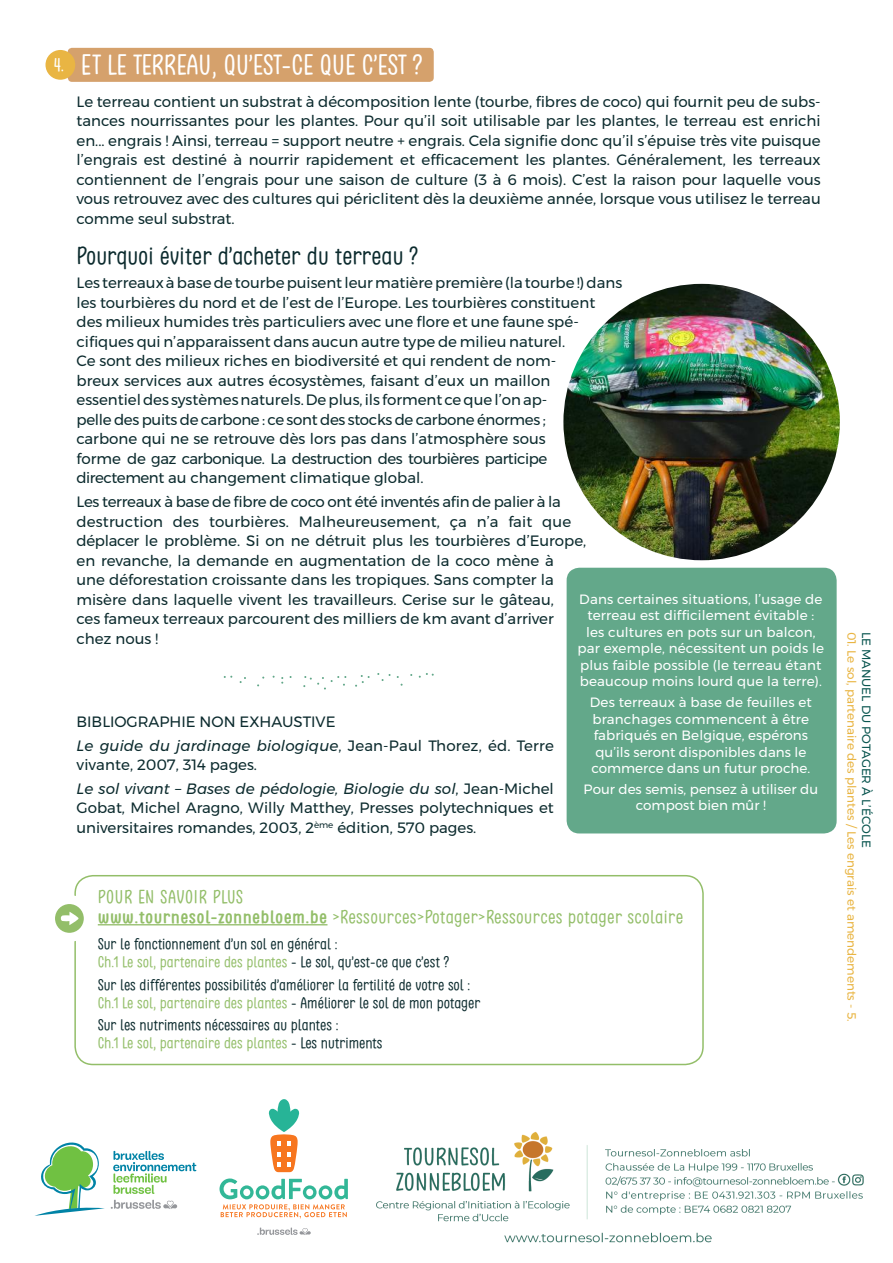
<style>
.page{position:relative;width:893px;height:1263px;background:#fff}
.page>*{position:absolute;margin:0;border:0;box-sizing:border-box;transform-origin:0 0}
.t1{font:27px "Clambake October Six";color:#fff}
.t2{font:24px "Clambake October Six";color:#0c2b2e}
.t3{font:18px/19.5px "Clambake October Six";letter-spacing:.02em;color:#93be69}
.t4{font:15px/19.5px "Montserrat";color:#0c2b2e}
.t5{font:15px/18px "Clambake October Six";color:#0c2b2e}
.t6{font:italic 15px/23.7px "Montserrat";color:#0c2b2e}
.t7{font:13.5px/16.5px "Montserrat";letter-spacing:.01em;color:#fff;text-align:center}
.t8{font:12px "Montserrat";color:#e9b543}
.t9{font:12px "Montserrat";color:#0a5650}
.s1{font-size:18px}
.s2{font-style:italic}
.s3{font-style:normal}
.s4{font-weight:700}
.s5{color:#93be69}
</style>
<div class="page">
<img style="left:376px;top:1131px;width:488px;height:112px">
<svg style="left:35px;top:1142px;width:162px;height:74px"></svg>
<svg style="left:269px;top:1099px;width:30px;height:73px"></svg>
<svg style="left:257px;top:1227px;width:54px;height:8px"></svg>
<svg style="left:219px;top:1178px;width:129px;height:40px"></svg>
<img style="left:563px;top:284px;width:277px;height:276px;border-radius:138px">
<div style="left:68px;top:48px;width:366px;height:34px;background:#d5a16c;border-radius:4px"></div>
<div style="left:45px;top:50px;width:30px;height:30px;background:#e9b543;border-radius:50%"></div>
<hr style="left:98px;top:924px;width:229px;height:1px;background:#93be69">
<div style="left:567px;top:568px;width:270px;height:265px;background:#63a88a;border-radius:13px"></div>
<div style="left:74px;top:875px;width:630px;height:190px;border:2px solid #93be69;border-radius:18px"></div>
<svg style="left:51px;top:899px;width:37px;height:38px"></svg>
<div style="left:46px;top:895px;width:47px;height:47px;border:9px solid #fff;border-radius:50%"></div>
<svg style="left:60px;top:912px;width:19px;height:13px"></svg>
<svg style="left:377px;top:673px;width:14px;height:8px"></svg>
<svg style="left:419px;top:673px;width:15px;height:5px"></svg>
<svg style="left:355px;top:675px;width:15px;height:12px"></svg>
<svg style="left:303px;top:676px;width:43px;height:13px"></svg>
<h1 class="t1" style="left:54px;top:50px;width:370px"><span class="s1">4.</span> ET LE TERREAU, QU’EST-CE QUE C’EST ?</h1>
<p class="t4" style="left:77px;top:91px;width:746px;text-align:justify">Le terreau contient un substrat à décomposition lente (tourbe, fibres de coco) qui fournit peu de subs&shy;tances nourrissantes pour les plantes. Pour qu’il soit utilisable par les plantes, le terreau est enrichi en... engrais ! Ainsi, terreau = support neutre + engrais. Cela signifie donc qu’il s’épuise très vite puisque l’engrais est destiné à nourrir rapidement et efficacement les plantes. Généralement, les terreaux contiennent de l’engrais pour une saison de culture (3 à 6 mois). C’est la raison pour laquelle vous vous retrouvez avec des cultures qui périclitent dès la deuxième année, lorsque vous utilisez le terreau comme seul substrat.</p>
<h2 class="t2" style="left:77px;top:242px;width:343px">Pourquoi éviter d’acheter du terreau ?</h2>
<p class="t4" style="left:77px;top:273px;width:547px">Les terreaux à base de tourbe puisent leur matière première (la tourbe !) dans les tourbières du nord et de l’est de l’Europe. Les tourbières constituent des milieux humides très particuliers avec une flore et une faune spé&shy;cifiques qui n’apparaissent dans aucun autre type de milieu naturel.<br>Ce sont des milieux riches en biodiversité et qui rendent de nom-<br>breux services aux autres écosystèmes, faisant d’eux un maillon<br>essentiel des systèmes naturels. De plus, ils forment ce que l’on ap-<br>pelle des puits de carbone : ce sont des stocks de carbone énormes ;<br>carbone qui ne se retrouve dès lors pas dans l’atmosphère sous<br>forme de gaz carbonique. La destruction des tourbières participe directement au changement climatique global.</p>
<p class="t4" style="left:77px;top:492px;width:511px">Les terreaux à base de fibre de coco ont été inventés afin de palier à la destruction des tourbières. Malheureusement, ça n’a fait que déplacer le problème. Si on ne détruit plus les tourbières d’Europe, en revanche, la demande en augmentation de la coco mène à<br>une déforestation croissante dans les tropiques. Sans compter la misère dans laquelle vivent les travailleurs. Cerise sur le gâteau,<br>ces fameux terreaux parcourent des milliers de km avant d’arriver chez nous !</p>
<p class="t7" style="left:578px;top:591px;width:248px">Dans certaines situations, l’usage de terreau est difficilement évitable : les cultures en pots sur un balcon, par exemple, nécessitent un poids le plus faible possible (le terreau étant beaucoup moins lourd que la terre).</p>
<p class="t7" style="left:590px;top:694px;width:223px;text-align:left">Des terreaux à base de feuilles et branchages commencent à être fabriqués en Belgique, espérons qu’ils seront disponibles dans le commerce dans un futur proche.</p>
<p class="t7" style="left:584px;top:781px;width:236px">Pour des semis, pensez à utiliser du compost bien mûr !</p>
<p class="t4" style="left:77px;top:709px;width:479px;line-height:23.7px">BIBLIOGRAPHIE NON EXHAUSTIVE<br><span class="s2">Le guide du jardinage biologique</span>, Jean-Paul Thorez, éd. Terre</p>
<p class="t6" style="left:77px;top:753px;width:479px"><span class="s3">vivante, 2007, 314 pages.<br></span>Le sol vivant – Bases de pédologie, Biologie du sol<span class="s3">, Jean-Michel</span></p>
<p class="t4" style="left:77px;top:798px;width:479px">Gobat, Michel Aragno, Willy Matthey, Presses polytechniques et universitaires romandes, 2003, 2<sup>ème</sup> édition, 570 pages.</p>
<p class="t3" style="left:98px;top:887px;width:587px">POUR EN SAVOIR PLUS<br><span class="s4">www.tournesol-zonnebloem.be</span> &gt;Ressources&gt;Potager&gt;Ressources potager scolaire</p>
<p class="t5" style="left:98px;top:935px;width:353px">Sur le fonctionnement d’un sol en général :<br><span class="s5">Ch.1 Le sol, partenaire des plantes</span> - Le sol, qu’est-ce que c’est ?</p>
<p class="t5" style="left:98px;top:975px;width:384px">Sur les différentes possibilités d’améliorer la fertilité de votre sol :<br><span class="s5">Ch.1 Le sol, partenaire des plantes</span> - Améliorer le sol de mon potager</p>
<p class="t5" style="left:98px;top:1016px;width:286px">Sur les nutriments nécessaires au plantes :<br><span class="s5">Ch.1 Le sol, partenaire des plantes</span> - Les nutriments</p>
<p class="t8" style="left:861px;top:631px;width:391px;rotate:90deg">01. Le sol, partenaire des plantes / Les engrais et amendements - 5.</p>
<p class="t9" style="left:876px;top:631px;width:218px;rotate:90deg">LE MANUEL DU POTAGER À L’ÉCOLE</p>
</div>
